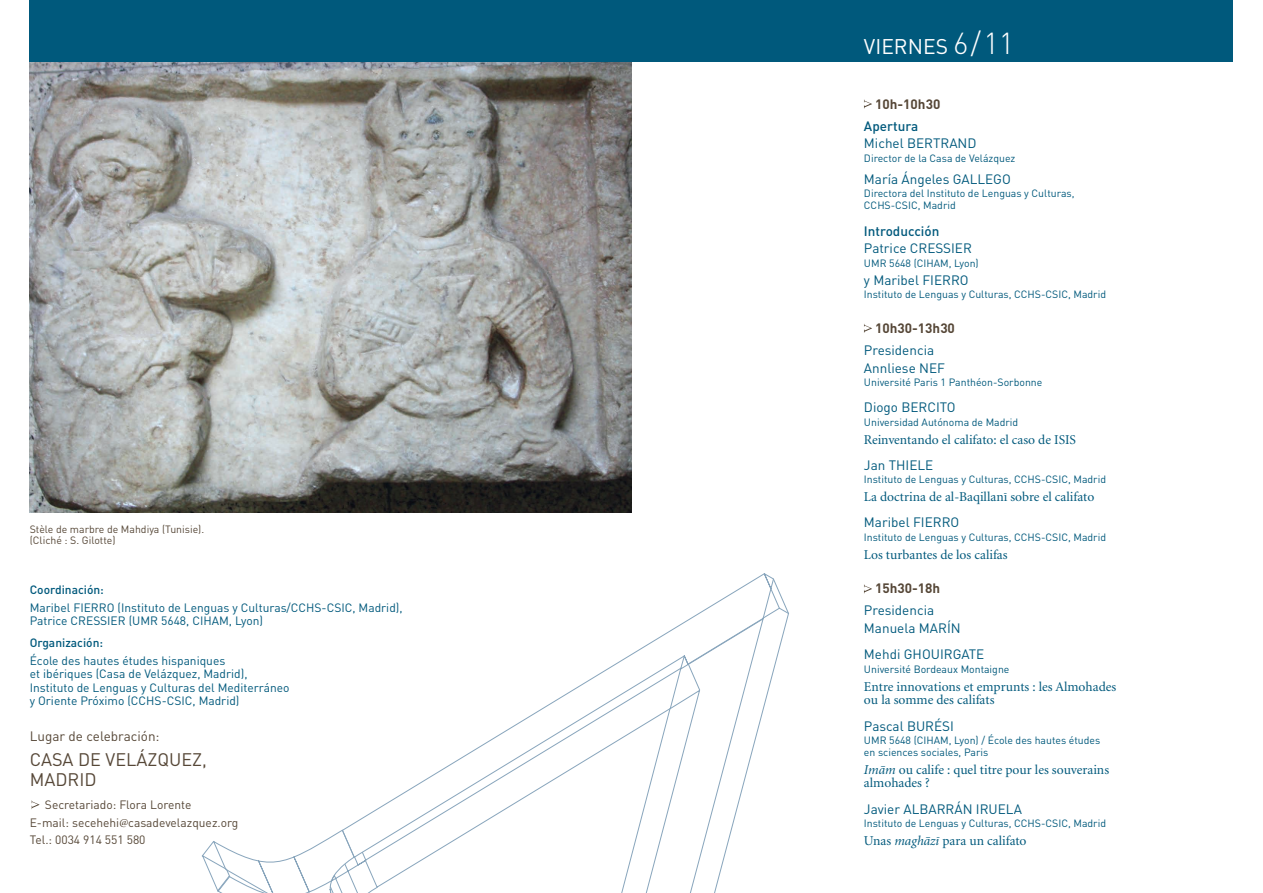
<style>
.page{position:relative;width:1263px;height:893px;background:#fff}
.page>*{position:absolute;margin:0;border:0;box-sizing:border-box;transform-origin:0 0}
.t1{font:21px "DIN";color:#fff}
.t2{font:18px "DIN";color:#564737}
.t3{font:13.5px/13.5px "Minion LT";color:#00597c}
.t4{font:13.5px/17.7px "DIN";color:#00597c}
.t5{font:700 13.5px "DIN";color:#564737}
.t6{font:500 13.5px "DIN";color:#00597c}
.t7{font:13.5px "DIN";color:#564737}
.t8{font:12px/13.5px "DIN";color:#00597c}
.t9{font:12px/17.7px "DIN";color:#564737}
.t10{font:500 12px "DIN";color:#00597c}
.t11{font:10.5px/12px "DIN";color:#00597c}
.t12{font:10.5px/11.2px "DIN";color:#564737}
.s1{font-family:"Minion LT"}
.s2{font-weight:300;font-size:30px}
.s3{font-family:"Mi CVZ Arab"}
.s4{font-style:italic}
.s5{font-family:"Mi CVZ Arab";font-style:italic}
</style>
<div class="page">
<img style="left:30px;top:62px;width:601px;height:451px">
<div style="left:30px;top:0;width:1203px;height:62px;background:#00597c"></div>
<svg style="left:864px;top:99px;width:8px;height:10px"></svg>
<svg style="left:864px;top:324px;width:8px;height:9px"></svg>
<svg style="left:864px;top:584px;width:8px;height:9px"></svg>
<svg style="left:32px;top:801px;width:8px;height:8px"></svg>
<svg style="left:205px;top:573px;width:568px;height:285px"></svg>
<svg style="left:663px;top:578px;width:124px;height:30px"></svg>
<svg style="left:595px;top:608px;width:194px;height:285px"></svg>
<svg style="left:202px;top:852px;width:180px;height:41px"></svg>
<p class="t12" style="left:30px;top:523px;width:176px">Stèle de marbre de Mahdiya (Tunisie). (Cliché : S. Gilotte)</p>
<p class="t10" style="left:30px;top:582px;width:76px">Coordinación:</p>
<p class="t8" style="left:30px;top:600px;width:374px">Maribel FI ERRO (I nstituto de Lenguas y Culturas/CCHS-CSI C, Madrid),<br>Patrice CRESSI ER (U MR 5648, CI HAM, Lyon)</p>
<p class="t10" style="left:30px;top:635px;width:75px">Organización:</p>
<p class="t8" style="left:30px;top:653px;width:261px">École des hautes études hispaniques<br>et ibériques (Casa de Velázquez, Madrid),<br>I nstituto de Lenguas y Culturas del Mediterráneo y Oriente Próximo (CCHS-CSIC, Madrid)</p>
<p class="t7" style="left:30px;top:728px;width:131px">Lugar de celebración:</p>
<h2 class="t2" style="left:30px;top:748px;width:97px">Casa de Velázq</h2>
<h2 class="t2" style="left:169px;top:748px;width:39px">uez,</h2>
<h2 class="t2" style="left:30px;top:768px;width:65px">Madrid</h2>
<p class="t9" style="left:30px;top:795px;width:210px;text-indent:15px">Secretariado: Flora Lorente<br>E-mail: secehehi<span class="s1">@</span>casadevelazquez.org<br>Tel.: 0034 914 551 580</p>
<h1 class="t1" style="left:864px;top:33px;width:152px">VIERNES <span class="s2">6 / 11</span></h1>
<p class="t5" style="left:875px;top:95px;width:67px">10h-10h30</p>
<p class="t6" style="left:864px;top:117px;width:56px">Apertura</p>
<p class="t4" style="left:864px;top:134px;width:69px">Michel BERTR</p>
<p class="t4" style="left:949px;top:134px;width:29px">AND</p>
<p class="t11" style="left:864px;top:152px;width:153px">Director de la Casa de Velázquez</p>
<p class="t4" style="left:864px;top:170px;width:148px">María Ángeles GALLEGO</p>
<p class="t11" style="left:864px;top:187px;width:212px">Directora del I nstituto de Lenguas y Culturas,<br>CCHS-CSIC, Madrid</p>
<p class="t6" style="left:864px;top:222px;width:77px">Introducción</p>
<p class="t4" style="left:864px;top:239px;width:107px">Patrice CRESSI ER</p>
<p class="t11" style="left:864px;top:257px;width:116px">U MR 5648 (CI HAM, Lyon)</p>
<p class="t4" style="left:864px;top:271px;width:106px">y Maribel FI ERRO</p>
<p class="t11" style="left:864px;top:288px;width:244px">I nstituto de Lenguas y Culturas, CCHS-CSI C, Madrid</p>
<p class="t5" style="left:875px;top:319px;width:81px">10h30-13h30</p>
<p class="t4" style="left:864px;top:341px;width:83px">Presidencia<br>Annliese N EF</p>
<p class="t11" style="left:864px;top:376px;width:180px">U niversité Paris 1 Panthéon-Sorbonne</p>
<p class="t4" style="left:864px;top:398px;width:93px">Diogo BERCITO</p>
<p class="t11" style="left:864px;top:416px;width:156px">U niversidad Autónoma de Madrid</p>
<p class="t3" style="left:864px;top:433px;width:214px">Reinventando el califato: el caso de ISIS</p>
<p class="t4" style="left:864px;top:456px;width:71px">Jan THI ELE</p>
<p class="t11" style="left:864px;top:473px;width:244px">I nstituto de Lenguas y Culturas, CCHS-CSI C, Madrid</p>
<p class="t3" style="left:864px;top:491px;width:232px">La doctrina de al-Baqillan<span class="s3">à</span> sobre el califato</p>
<p class="t4" style="left:864px;top:513px;width:97px">Maribel FI ERRO</p>
<p class="t11" style="left:864px;top:531px;width:244px">I nstituto de Lenguas y Culturas, CCHS-CSI C, Madrid</p>
<p class="t3" style="left:864px;top:548px;width:145px">Los turbantes de los califas</p>
<p class="t5" style="left:875px;top:580px;width:67px">15h30-18h</p>
<p class="t4" style="left:864px;top:601px;width:95px">Presidencia<br>Manuela MARÍN</p>
<p class="t4" style="left:864px;top:645px;width:122px">Mehdi GHOUIRGATE</p>
<p class="t11" style="left:864px;top:663px;width:147px">U niversité Bordeaux Montaigne</p>
<p class="t3" style="left:864px;top:680px;width:254px">Entre innovations et emprunts : les Almohades ou la somme des califats</p>
<p class="t4" style="left:864px;top:716px;width:85px">Pascal BUR ÉSI</p>
<p class="t11" style="left:864px;top:734px;width:238px">U MR 5648 (CI HAM, Lyon) / École des hautes études en sciences sociales, Paris</p>
<p class="t3" style="left:864px;top:763px;width:247px"><span class="s4">Im</span><span class="s5">Ä</span><span class="s4">m</span> ou calife : quel titre pour les souverains almohades ?</p>
<p class="t4" style="left:864px;top:799px;width:159px">Javier ALBARRÁN IRU ELA</p>
<p class="t11" style="left:864px;top:817px;width:244px">I nstituto de Lenguas y Culturas, CCHS-CSI C, Madrid</p>
<p class="t3" style="left:864px;top:834px;width:164px">Unas <span class="s4">magh</span><span class="s5">Ä</span><span class="s4">z</span><span class="s5">à</span> para un califato</p>
</div>
